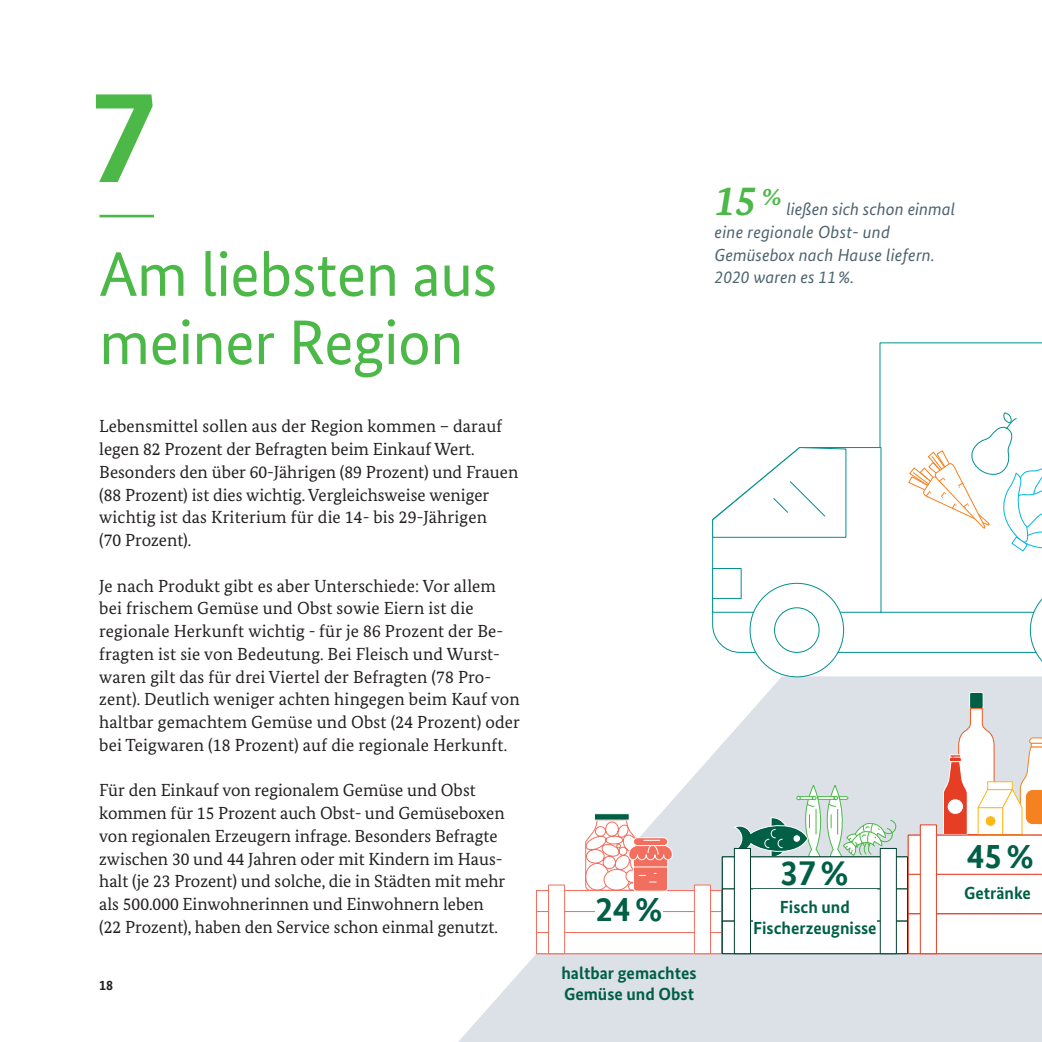
<style>
.page{position:relative;width:1042px;height:1042px;background:#fff}
.page>*{position:absolute;margin:0;border:0;box-sizing:border-box;transform-origin:0 0}
.t1{font:700 134.75px "Bundes Sans";color:#4cb848}
.t2{font:63px/68.2px "Bundes Sans";letter-spacing:-.01em;color:#4cb848}
.t3{font:700 36.05px "Bundes Sans Office";color:#005f45}
.t4{font:700 35px "Bundes Sans Office";color:#005f45}
.t5{font:17.5px/22.8px "Bundes Serif";color:#231f20}
.t6{font:italic 17.5px/22.8px "Bundes Sans";color:#4d636e}
.t7{font:700 17.5px/21px "Bundes Sans";color:#005f45;text-align:center}
.t8{font:700 14px "Bundes Sans";color:#231f20}
.s1{font-family:"Bundes Serif";font-weight:700;font-size:42px;color:#4cb848}
</style>
<div class="page">
<svg style="left:458px;top:677px;width:584px;height:365px"></svg>
<svg style="left:879px;top:342px;width:163px;height:69px"></svg>
<svg style="left:712px;top:411px;width:330px;height:266px"></svg>
<div style="left:969px;top:692px;width:14px;height:16px;background:#005f45;border-radius:2px"></div>
<div style="left:969px;top:692px;width:14px;height:17px;border:1px solid #fff;border-radius:2px"></div>
<svg style="left:535px;top:707px;width:507px;height:247px"></svg>
<div style="left:595px;top:894px;width:67px;height:27px;background:#fff"></div>
<hr style="left:99px;top:215px;width:55px;height:2px;background:#4cb848">
<h1 class="t1" style="left:90px;top:54px;width:69px">7</h1>
<h2 class="t2" style="left:99px;top:239px;width:400px">Am liebsten aus meiner Region</h2>
<p class="t5" style="left:99px;top:415px;width:420px">Lebensmittel sollen aus der Region kommen – darauf legen 82 Prozent der Befragten beim Einkauf Wert.<br>Besonders den über 60-Jährigen (89 Prozent) und Frauen (88 Prozent) ist dies wichtig. Vergleichsweise weniger wichtig ist das Kriterium für die 14- bis 29-Jährigen<br>(70 Prozent).</p>
<p class="t5" style="left:99px;top:574px;width:422px">Je nach Produkt gibt es aber Unterschiede: Vor allem bei frischem Gemüse und Obst sowie Eiern ist die regionale Herkunft wichtig - für je 86 Prozent der Be&shy;fragten ist sie von Bedeutung. Bei Fleisch und Wurst&shy;waren gilt das für drei Viertel der Befragten (78 Pro&shy;zent). Deutlich weniger achten hingegen beim Kauf von haltbar gemachtem Gemüse und Obst (24 Prozent) oder bei Teigwaren (18 Prozent) auf die regionale Herkunft.</p>
<p class="t5" style="left:99px;top:779px;width:407px">Für den Einkauf von regionalem Gemüse und Obst kommen für 15 Prozent auch Obst- und Gemüseboxen von regionalen Erzeugern infrage. Besonders Befragte zwischen 30 und 44 Jahren oder mit Kindern im Haus&shy;halt (je 23 Prozent) und solche, die in Städten mit mehr als 500.000 Einwohnerinnen und Einwohnern leben (22 Prozent), haben den Service schon einmal genutzt.</p>
<p class="t8" style="left:99px;top:976px;width:15px">18</p>
<p class="t6" style="left:714px;top:198px;width:242px"><span class="s1">15</span> <sup>%</sup> ließen sich schon einmal eine regionale Obst- und<br>Gemüsebox nach Hause liefern.<br>2020 waren es 11%.</p>
<h3 class="t4" style="left:595px;top:889px;width:68px">24%</h3>
<p class="t7" style="left:561px;top:962px;width:137px;text-align:left">haltbar gemachtes<br>Gemüse und Obst</p>
<h3 class="t3" style="left:780px;top:852px;width:70px">37%</h3>
<p class="t7" style="left:753px;top:896px;width:125px">Fisch und<br>Fischerzeugnisse</p>
<h3 class="t4" style="left:967px;top:835px;width:68px">45%</h3>
<p class="t7" style="left:964px;top:882px;width:68px">Getränke</p>
</div>
